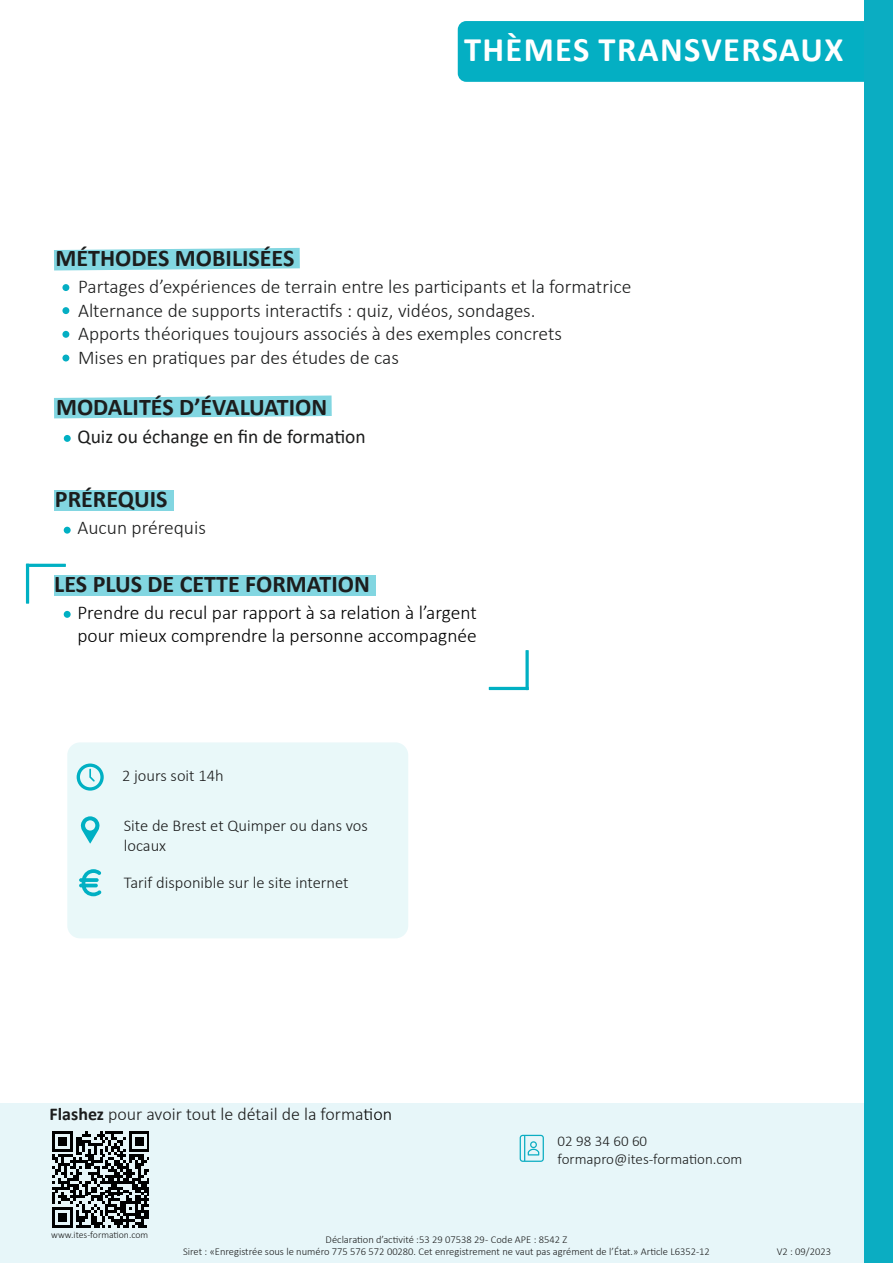
<style>
.page{position:relative;width:893px;height:1263px;background:#fff}
.page>*{position:absolute;margin:0;border:0;box-sizing:border-box;transform-origin:0 0}
.t1{font:700 34.5px "Calibri";letter-spacing:.04em;color:#fff}
.t2{font:700 24px "Calibri";color:#1c1d1d}
.t3{font:300 19.5px/23.4px "Calibri";color:#1c1d1d}
.t4{font:300 19.5px/23.4px "Calibri";color:#000}
.t5{font:19.5px "Calibri";color:#1c1d1d}
.t6{font:300 18px "Calibri";color:#1c1d1d}
.t7{font:300 16.5px/19.8px "Calibri";color:#1c1d1d}
.t8{font:300 15px/18px "Calibri";color:#1c1d1d}
.t9{font:300 10.5px/12.6px "Calibri";color:#1c1d1d;text-align:center}
.t10{font:300 9.75px "Calibri";color:#1c1d1d}
.s1{font-weight:700}
.s2{color:#000}
</style>
<div class="page">
<div style="left:54px;top:490px;width:119px;height:20px;background:#82d6e1"></div>
<div style="left:54px;top:575px;width:322px;height:21px;background:#82d6e1"></div>
<svg style="left:54px;top:248px;width:246px;height:22px;background:#8bd8e3"></svg>
<svg style="left:54px;top:395px;width:278px;height:23px;background:#8fdae4"></svg>
<div style="left:0;top:1103px;width:893px;height:160px;background:#e7f6f9"></div>
<div style="left:67px;top:742px;width:341px;height:196px;background:#e9f8f9;border-radius:13px"></div>
<svg style="left:77px;top:763px;width:27px;height:28px"></svg>
<svg style="left:81px;top:816px;width:19px;height:27px"></svg>
<svg style="left:79px;top:869px;width:22px;height:27px"></svg>
<svg style="left:520px;top:1135px;width:24px;height:27px"></svg>
<div style="left:64px;top:435px;width:7px;height:7px;background:#00b0c3;border-radius:50%"></div>
<hr style="left:26px;top:564px;width:3px;height:40px;background:#00b0c3">
<hr style="left:26px;top:564px;width:40px;height:3px;background:#00b0c3">
<svg style="left:525px;top:650px;width:4px;height:40px"></svg>
<hr style="left:489px;top:687px;width:40px;height:3px;background:#00b0c3">
<div style="left:64px;top:611px;width:7px;height:7px;background:#00b0c3;border-radius:50%"></div>
<div style="left:458px;top:21px;width:406px;height:61px;background:#04afc3"></div>
<div style="left:864px;top:0;width:29px;height:1263px;background:#0badc2"></div>
<div style="left:64px;top:527px;width:7px;height:7px;background:#00b0c3;border-radius:50%"></div>
<div style="left:62px;top:284px;width:7px;height:7px;background:#05aec3;border-radius:50%"></div>
<div style="left:62px;top:331px;width:7px;height:7px;background:#05aec3;border-radius:50%"></div>
<div style="left:62px;top:307px;width:7px;height:7px;background:#05aec3;border-radius:50%"></div>
<div style="left:62px;top:355px;width:7px;height:6px;background:#05aec3;border-radius:50%"></div>
<svg style="left:52px;top:1131px;width:96px;height:96px"></svg>
<p class="t2" style="left:56px;top:248px;width:240px">MÉTHODES MOBILISÉES</p>
<h1 class="t1" style="left:464px;top:35px;width:381px">THÈMES TRANSVERSAUX</h1>
<p class="t3" style="left:78px;top:277px;width:555px">Partages d’expériences de terrain entre les participants et la formatrice Alternance de supports interactifs : quiz, vidéos, sondages.<br>Apports théoriques toujours associés à des exemples concrets<br>Mises en pratiques par des études de cas</p>
<p class="t2" style="left:56px;top:397px;width:273px">MODALITÉS D’ÉVALUATION</p>
<p class="t5" style="left:78px;top:428px;width:290px">Quiz ou échange en fin de formation</p>
<p class="t2" style="left:55px;top:489px;width:114px">PRÉREQUIS</p>
<p class="t3" style="left:77px;top:518px;width:130px">Aucun prérequis</p>
<p class="t2" style="left:54px;top:574px;width:317px">LES PLUS DE CETTE FORMATION</p>
<p class="t4" style="left:77px;top:602px;width:401px">Prendre du recul par rapport à sa relation à l’argent pour mieux comprendre la personne accompagnée</p>
<p class="t7" style="left:122px;top:767px;width:103px">2 jours soit 14h</p>
<p class="t7" style="left:124px;top:817px;width:246px">Site de Brest et Quimper ou dans vos locaux</p>
<p class="t7" style="left:124px;top:874px;width:226px">Tarif disponible sur le site internet</p>
<p class="t6" style="left:50px;top:1106px;width:344px"><span class="s1">Flashez</span> pour avoir tout le détail de la forma<span class="s2">tion</span></p>
<p class="t8" style="left:558px;top:1133px;width:186px">02 98 34 60 60 formapro@ites-formation.com</p>
<p class="t10" style="left:51px;top:1231px;width:98px">www.ites-formation.com</p>
<p class="t9" style="left:183px;top:1234px;width:528px">Déclaration d’activité :53 29 07538 29 - Code APE : 8542 Z<br>Siret : «Enregistrée sous le numéro 775 576 572 00280. Cet enregistrement ne vaut pas agrément de l’État.» Article L6352-12</p>
<p class="t9" style="left:777px;top:1246px;width:56px">V2 : 09/2023</p>
</div>
